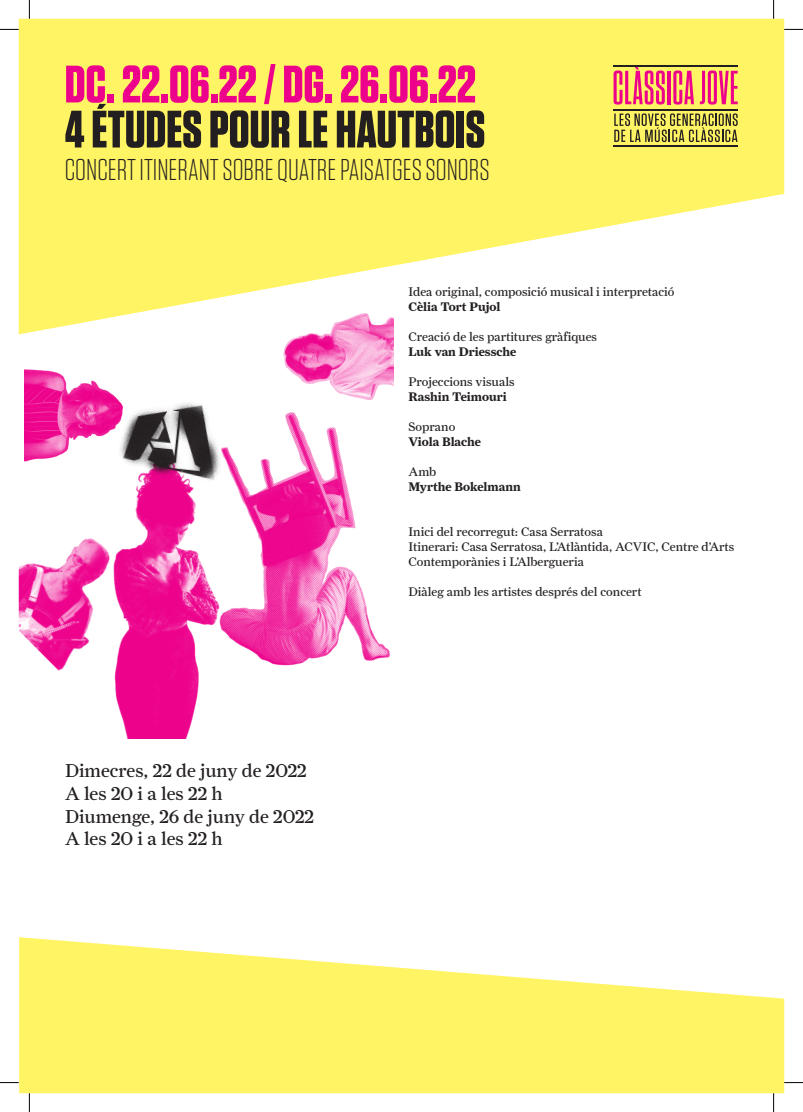
<style>
.page{position:relative;width:803px;height:1112px;background:#fff}
.page>*{position:absolute;margin:0;border:0;box-sizing:border-box;transform-origin:0 0}
.t1{font:700 52.5px "Tungsten";color:#ed028c}
.t2{font:700 52.5px "Tungsten";color:#231f20}
.t3{font:300 30px "Tungsten";color:#231f20}
.t4{font:18.75px/22.5px "Farnham Display";color:#231f20}
.t5{font:12.5px/15px "Farnham Display";color:#231f20}
.t6{font:700 12.5px "Farnham Display";color:#231f20}
</style>
<div class="page">
<svg style="left:19px;top:19px;width:765px;height:315px;fill:#fff463"></svg>
<svg style="left:19px;top:937px;width:765px;height:155px;fill:#fff463"></svg>
<img style="left:19px;top:538px;width:75px;height:133px">
<img style="left:25px;top:369px;width:91px;height:93px">
<img style="left:268px;top:287px;width:126px;height:114px">
<img style="left:230px;top:412px;width:160px;height:254px">
<img style="left:94px;top:460px;width:152px;height:278px">
<img style="left:116px;top:397px;width:114px;height:91px">
<svg style="left:613px;top:67px;width:52px;height:37px;background:#f68276"></svg>
<hr style="left:667px;top:71px;width:3px;height:33px;background:#ed028c">
<svg style="left:673px;top:70px;width:21px;height:34px"></svg>
<svg style="left:700px;top:70px;width:38px;height:34px"></svg>
<svg style="left:614px;top:113px;width:124px;height:29px;background:#b2aa4b"></svg>
<hr style="left:614px;top:109px;width:124px;height:1px;background:#231f20">
<hr style="left:614px;top:65px;width:124px;height:1px;background:#231f20">
<hr style="left:614px;top:145px;width:124px;height:1px;background:#231f20">
<svg style="left:0;top:29px;width:19px;height:1px"></svg>
<svg style="left:784px;top:29px;width:19px;height:1px"></svg>
<svg style="left:0;top:1082px;width:19px;height:1px"></svg>
<svg style="left:784px;top:1081px;width:19px;height:2px"></svg>
<svg style="left:29px;top:0;width:1px;height:19px"></svg>
<svg style="left:29px;top:1092px;width:1px;height:19px"></svg>
<svg style="left:773px;top:0;width:1px;height:19px"></svg>
<svg style="left:773px;top:1092px;width:1px;height:19px"></svg>
<h1 class="t1" style="left:65px;top:56px;width:413px">DC. 22.06.22 / DG. 26.06.22</h1>
<h1 class="t2" style="left:65px;top:101px;width:422px">4 ÉTUDES POUR LE HAUTBOIS</h1>
<h2 class="t3" style="left:65px;top:154px;width:426px">CONCERT ITINERANT SOBRE QUATRE PAISATGES SONORS</h2>
<h3 class="t4" style="left:65px;top:759px;width:251px">Dimecres, 22 de juny de 2022<br>A les 20 i a les 22 h<br>Diumenge, 26 de juny de 2022<br>A les 20 i a les 22 h</h3>
<p class="t5" style="left:409px;top:284px;width:267px">Idea original, composició musical i interpretació</p>
<p class="t6" style="left:409px;top:299px;width:93px">Cèlia Tort Pujol</p>
<p class="t5" style="left:409px;top:329px;width:190px">Creació de les partitures gràfiques</p>
<p class="t6" style="left:409px;top:344px;width:109px">Luk van Driessche</p>
<p class="t5" style="left:409px;top:374px;width:107px">Projeccions visuals</p>
<p class="t6" style="left:409px;top:389px;width:100px">Rashin Teimouri</p>
<p class="t5" style="left:409px;top:419px;width:48px">Soprano</p>
<p class="t6" style="left:409px;top:434px;width:74px">Viola Blache</p>
<p class="t5" style="left:409px;top:464px;width:29px">Amb</p>
<p class="t6" style="left:409px;top:479px;width:114px">Myrthe Bokelmann</p>
<p class="t5" style="left:409px;top:524px;width:327px">Inici del recorregut: Casa Serratosa<br>Itinerari: Casa Serratosa, L’Atlàntida, ACVIC, Centre d’Arts<br>Contemporànies i L’Albergueria</p>
<p class="t5" style="left:409px;top:584px;width:234px">Diàleg amb les artistes després del concert</p>
</div>
